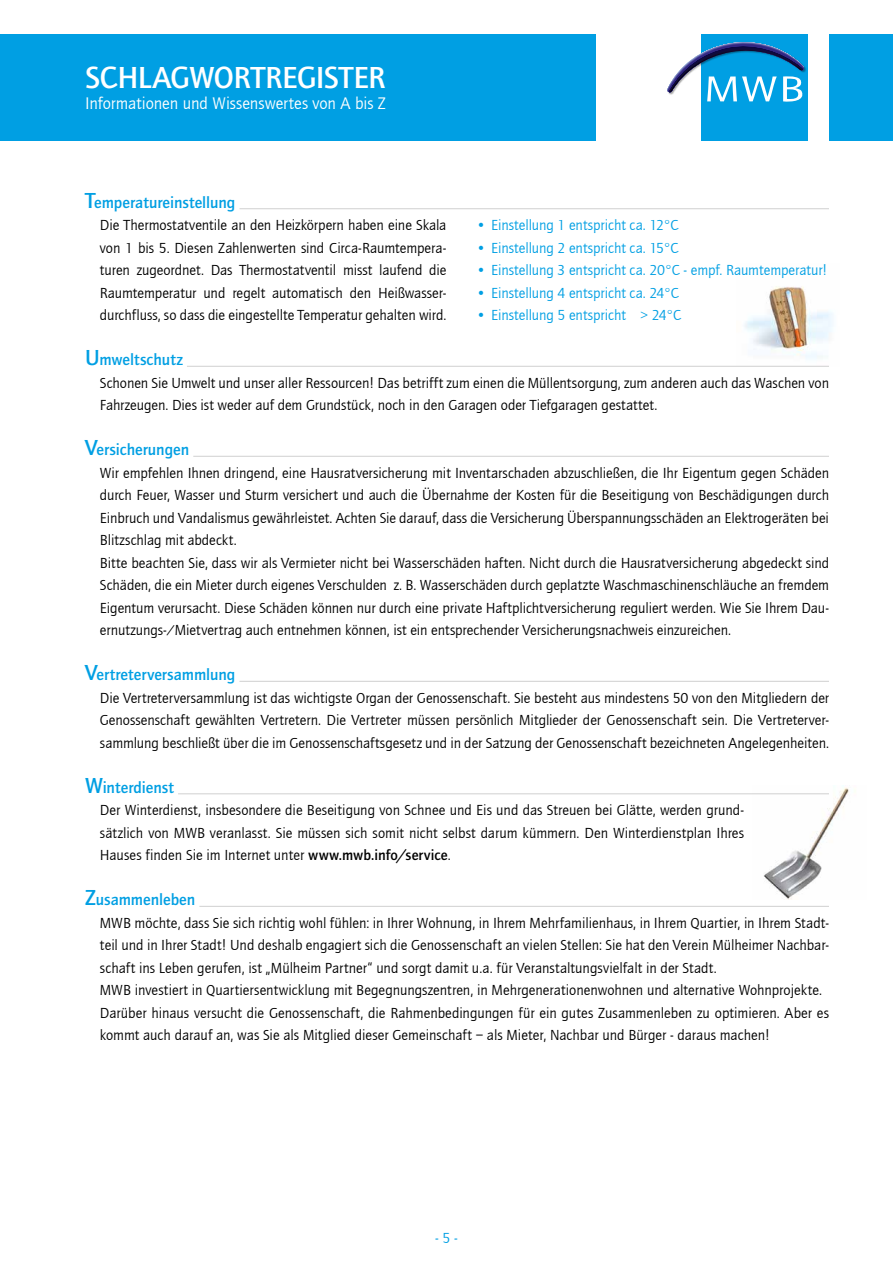
<style>
.page{position:relative;width:893px;height:1263px;background:#fff}
.page>*{position:absolute;margin:0;border:0;box-sizing:border-box;transform-origin:0 0}
.t1{font:500 31.5px "ITC Quay Sans";letter-spacing:-.015em;color:#fff}
.t2{font:17.25px "Quay Sans EF";letter-spacing:-.005em;color:#fff}
.t3{font:500 16.5px "ITC Quay Sans";color:#009fe3}
.t4{font:15px/22.5px "Quay Sans EF";letter-spacing:-.005em;color:#000;text-align:justify}
.t5{font:15px "Quay Sans EF";letter-spacing:-.005em;color:#009fe3}
.s1{font-size:22.5px}
.s2{font-family:"ITC Quay Sans";font-weight:500}
</style>
<div class="page">
<img style="left:752px;top:785px;width:97px;height:114px">
<img style="left:737px;top:286px;width:96px;height:80px">
<div style="left:0;top:34px;width:595px;height:106px;background:#009fe3"></div>
<div style="left:829px;top:34px;width:64px;height:106px;background:#009fe3"></div>
<div style="left:702px;top:34px;width:106px;height:106px;background:#009fe3"></div>
<svg style="left:667px;top:42px;width:138px;height:60px"></svg>
<hr style="left:240px;top:208px;width:589px;height:1px;background:#d0d0d0">
<hr style="left:187px;top:366px;width:642px;height:1px;background:#d0d0d0">
<hr style="left:193px;top:456px;width:636px;height:1px;background:#d0d0d0">
<hr style="left:239px;top:681px;width:590px;height:1px;background:#d0d0d0">
<hr style="left:178px;top:793px;width:651px;height:1px;background:#d0d0d0">
<hr style="left:199px;top:906px;width:630px;height:1px;background:#d0d0d0">
<h1 class="t1" style="left:85px;top:60px;width:302px">SCHLAGWORTREGISTER</h1>
<p class="t2" style="left:85px;top:94px;width:302px">Informationen und Wissenswertes von A bis Z</p>
<p class="t3" style="left:85px;top:193px;width:152px"><span class="s1">T</span>emperatureinstellung</p>
<p class="t4" style="left:100px;top:214px;width:348px">Die Thermostatventile an den Heizkörpern haben eine Skala von 1 bis 5. Diesen Zahlenwerten sind Circa-Raumtempera&shy;turen zugeordnet. Das Thermostatventil misst laufend die Raumtemperatur und regelt automatisch den Heißwasser&shy;durchfluss, so dass die eingestellte Temperatur gehalten wird.</p>
<p class="t3" style="left:85px;top:351px;width:99px"><span class="s1">U</span>mweltschutz</p>
<p class="t4" style="left:100px;top:372px;width:731px">Schonen Sie Umwelt und unser aller Ressourcen! Das betrifft zum einen die Müllentsorgung, zum anderen auch das Waschen von<br>Fahrzeugen. Dies ist weder auf dem Grundstück, noch in den Garagen oder Tiefgaragen gestattet.</p>
<p class="t3" style="left:85px;top:441px;width:106px"><span class="s1">V</span>ersicherungen</p>
<p class="t4" style="left:100px;top:462px;width:731px;text-align:left">Wir empfehlen Ihnen dringend, eine Hausratversicherung mit Inventarschaden abzuschließen, die Ihr Eigentum gegen Schäden durch Feuer, Wasser und Sturm versichert und auch die Übernahme der Kosten für die Beseitigung von Beschädigungen durch Einbruch und Vandalismus gewährleistet. Achten Sie darauf, dass die Versicherung Überspannungsschäden an Elektrogeräten bei Blitzschlag mit abdeckt.<br>Bitte beachten Sie, dass wir als Vermieter nicht bei Wasserschäden haften. Nicht durch die Hausratversicherung abgedeckt sind Schäden, die ein Mieter durch eigenes Verschulden z. B. Wasserschäden durch geplatzte Waschmaschinenschläuche an fremdem Eigentum verursacht. Diese Schäden können nur durch eine private Haftplichtversicherung reguliert werden. Wie Sie Ihrem Dau&shy;ernutzungs-/Mietvertrag auch entnehmen können, ist ein entsprechender Versicherungsnachweis einzureichen.</p>
<p class="t3" style="left:85px;top:666px;width:152px"><span class="s1">V</span>ertreterversammlung</p>
<p class="t4" style="left:100px;top:687px;width:731px">Die Vertreterversammlung ist das wichtigste Organ der Genossenschaft. Sie besteht aus mindestens 50 von den Mitgliedern der Genossenschaft gewählten Vertretern. Die Vertreter müssen persönlich Mitglieder der Genossenschaft sein. Die Vertreterver&shy;sammlung beschließt über die im Genossenschaftsgesetz und in der Satzung der Genossenschaft bezeichneten Angelegenheiten.</p>
<p class="t3" style="left:85px;top:778px;width:90px"><span class="s1">W</span>interdienst</p>
<p class="t4" style="left:100px;top:799px;width:646px">Der Winterdienst, insbesondere die Beseitigung von Schnee und Eis und das Streuen bei Glätte, werden grund&shy;sätzlich von MWB veranlasst. Sie müssen sich somit nicht selbst darum kümmern. Den Winterdienstplan Ihres Hauses finden Sie im Internet unter <span class="s2">www.mwb.info/service</span>.</p>
<p class="t3" style="left:85px;top:891px;width:112px"><span class="s1">Z</span>usammenleben</p>
<p class="t4" style="left:100px;top:912px;width:731px;text-align:left">MWB möchte, dass Sie sich richtig wohl fühlen: in Ihrer Wohnung, in Ihrem Mehrfamilienhaus, in Ihrem Quartier, in Ihrem Stadt&shy;teil und in Ihrer Stadt! Und deshalb engagiert sich die Genossenschaft an vielen Stellen: Sie hat den Verein Mülheimer Nachbar&shy;schaft ins Leben gerufen, ist „Mülheim Partner“ und sorgt damit u.a. für Veranstaltungsvielfalt in der Stadt.<br>MWB investiert in Quartiersentwicklung mit Begegnungszentren, in Mehrgenerationenwohnen und alternative Wohnprojekte.<br>Darüber hinaus versucht die Genossenschaft, die Rahmenbedingungen für ein gutes Zusammenleben zu optimieren. Aber es kommt auch darauf an, was Sie als Mitglied dieser Gemeinschaft – als Mieter, Nachbar und Bürger - daraus machen!</p>
<p class="t5" style="left:476px;top:217px;width:204px">• Einstellung 1 entspricht ca. 12°C</p>
<p class="t5" style="left:476px;top:240px;width:204px">• Einstellung 2 entspricht ca. 15°C</p>
<p class="t5" style="left:476px;top:262px;width:353px">• Einstellung 3 entspricht ca. 20°C - empf. Raumtemperatur!</p>
<p class="t5" style="left:476px;top:285px;width:204px">• Einstellung 4 entspricht ca. 24°C</p>
<p class="t5" style="left:476px;top:307px;width:207px">• Einstellung 5 entspricht &gt; 24°C</p>
<p class="t5" style="left:435px;top:1230px;width:24px">- 5 -</p>
</div>
